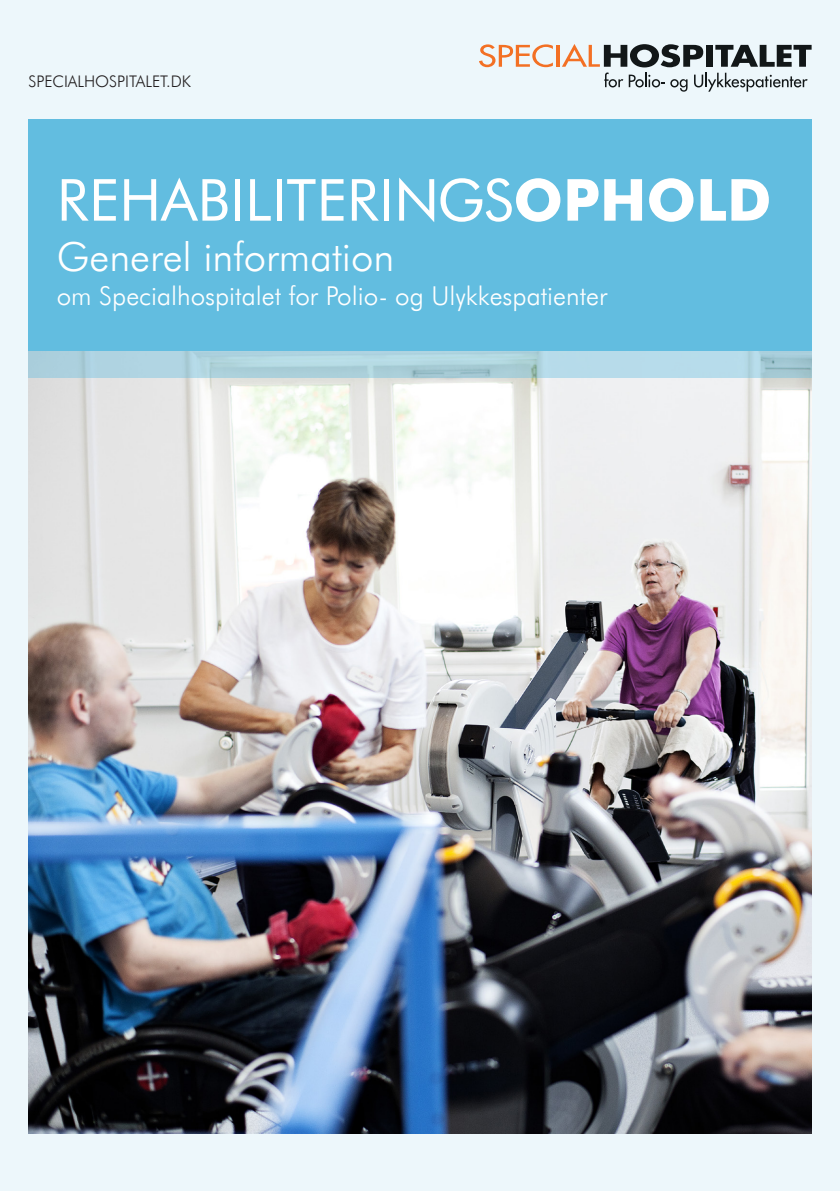
<style>
.page{position:relative;width:840px;height:1191px;background:#fff}
.page>*{position:absolute;margin:0;border:0;box-sizing:border-box;transform-origin:0 0}
.t1{font:58px "Futura BT";color:#fff}
.t2{font:300 40px "Futura BT";color:#fff}
.t3{font:300 26px "Futura BT";color:#fff}
.t4{font:300 16px "Futura BT";color:#231f20}
.s1{font-weight:800}
</style>
<div class="page">
<div style="left:0;top:0;width:839px;height:1191px;background:#edf7fb"></div>
<img style="left:28px;top:378px;width:783px;height:755px">
<div style="left:28px;top:119px;width:783px;height:231px;background:#62bde0"></div>
<svg style="left:28px;top:350px;width:783px;height:28px;fill:#b0d4e1"></svg>
<svg style="left:479px;top:44px;width:73px;height:23px"></svg>
<hr style="left:556px;top:45px;width:3px;height:22px;background:#f37024">
<svg style="left:562px;top:44px;width:249px;height:48px"></svg>
<p class="t4" style="left:28px;top:71px;width:164px">SPECIALHOSPITALET.DK</p>
<h1 class="t1" style="left:57px;top:163px;width:715px">REHABILITERINGS<span class="s1">OPHOLD</span></h1>
<h2 class="t2" style="left:57px;top:231px;width:339px">Generel information</h2>
<p class="t3" style="left:57px;top:279px;width:551px">om Specialhospitalet for Polio- og Ulykkespatienter</p>
</div>
